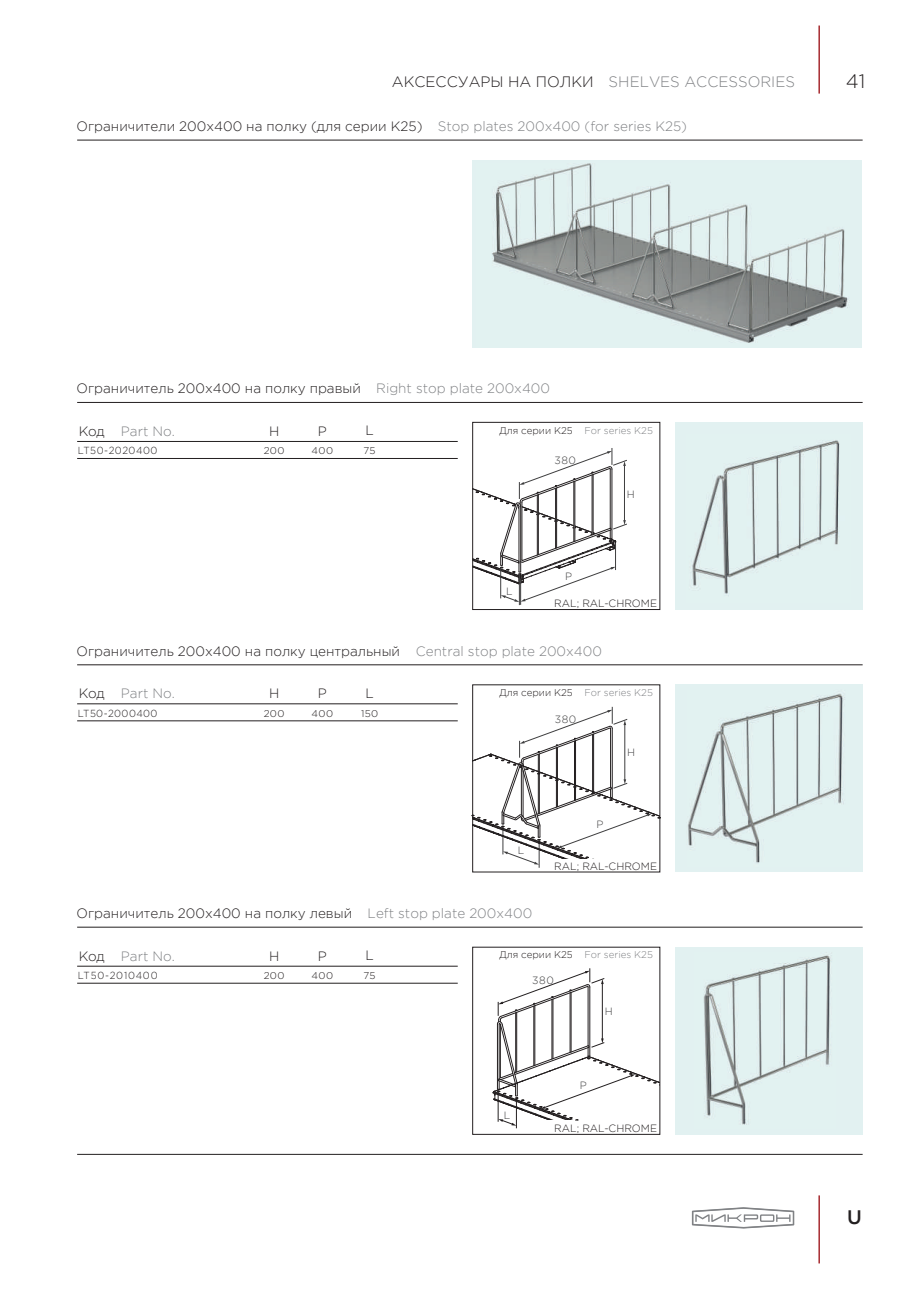
<style>
.page{position:relative;width:919px;height:1289px;background:#fff}
.page>*{position:absolute;margin:0;border:0;box-sizing:border-box;transform-origin:0 0}
.t1{font:300 19.5px "Gotham Pro";color:#231f20}
.t2{font:500 19.5px "Gotham Pro";color:#231f20}
.t3{font:300 15px "Gotham Pro";color:#808285}
.t4{font:300 13.5px "Gotham Pro";color:#231f20}
.t5{font:300 13.5px "Gotham Pro";color:#808285}
.t6{font:300 10.5px "Gotham Pro";color:#231f20}
.t7{font:300 10.5px "Gotham Pro";color:#3e3e3f}
.t8{font:300 10.2px "Gotham Pro";letter-spacing:.055em;color:#231f20;scale:.96 1}
.t9{font:300 10.2px "Gotham Pro";letter-spacing:.08em;color:#231f20;scale:.96 1}
.t10{font:300 9.75px "Gotham Pro";color:#808285}
.t11{font:300 9.75px "Gotham Pro";letter-spacing:.035em;color:#231f20}
.s1{color:#231f20}
</style>
<div class="page">
<svg style="left:691px;top:1207px;width:103px;height:21px"></svg>
<hr style="left:818px;top:26px;width:1px;height:68px;background:#a72b30">
<hr style="left:818px;top:1195px;width:1px;height:68px;background:#a72b30">
<hr style="left:78px;top:926px;width:784px;height:1px;background:#231f20">
<div style="left:675px;top:947px;width:187px;height:187px;background:#e2f1f1"></div>
<hr style="left:78px;top:982px;width:379px;height:1px;background:#231f20">
<hr style="left:78px;top:664px;width:784px;height:1px;background:#231f20">
<div style="left:675px;top:684px;width:187px;height:188px;background:#e2f1f1"></div>
<hr style="left:78px;top:1153px;width:784px;height:1px;background:#231f20">
<hr style="left:78px;top:140px;width:784px;height:1px;background:#231f20">
<hr style="left:78px;top:402px;width:784px;height:1px;background:#231f20">
<div style="left:472px;top:160px;width:390px;height:187px;background:#e2f1f1"></div>
<div style="left:675px;top:422px;width:187px;height:187px;background:#e2f1f1"></div>
<hr style="left:78px;top:458px;width:379px;height:1px;background:#231f20">
<hr style="left:78px;top:441px;width:379px;height:1px;background:#231f20">
<hr style="left:78px;top:720px;width:379px;height:1px;background:#231f20">
<hr style="left:78px;top:703px;width:379px;height:1px;background:#231f20">
<hr style="left:78px;top:965px;width:379px;height:1px;background:#231f20">
<hr style="left:516px;top:1098px;width:1px;height:30px;background:#231f20">
<svg style="left:474px;top:448px;width:152px;height:156px"></svg>
<svg style="left:471px;top:707px;width:187px;height:160px"></svg>
<svg style="left:493px;top:968px;width:165px;height:157px"></svg>
<img style="left:703px;top:955px;width:128px;height:170px">
<img style="left:692px;top:440px;width:148px;height:156px">
<img style="left:688px;top:693px;width:157px;height:170px">
<img style="left:476px;top:164px;width:373px;height:184px">
<div style="left:472px;top:422px;width:188px;height:187px;border:1px solid #231f20"></div>
<p class="t3" style="left:392px;top:73px;width:404px"><span class="s1">АКСЕССУАРЫ НА ПОЛКИ</span> SHELVES ACCESSORIES</p>
<p class="t5" style="left:438px;top:119px;width:251px">Stop plates 200x400 (for series K25)</p>
<p class="t4" style="left:77px;top:119px;width:347px">Ограничители 200х400 на полку (для серии К25)</p>
<h1 class="t1" style="left:845px;top:70px;width:21px">41</h1>
<p class="t4" style="left:77px;top:381px;width:286px">Ограничитель 200х400 на полку правый</p>
<p class="t5" style="left:376px;top:381px;width:175px">Right stop plate 200x400</p>
<p class="t5" style="left:79px;top:424px;width:98px"><span class="s1">Код</span> Part No.</p>
<p class="t8" style="left:78px;top:445px;width:85px">LT50-2020400</p>
<p class="t4" style="left:269px;top:424px;width:12px">Н</p>
<p class="t11" style="left:264px;top:445px;width:22px">200</p>
<p class="t4" style="left:318px;top:424px;width:11px">P</p>
<p class="t11" style="left:311px;top:445px;width:23px">400</p>
<p class="t4" style="left:365px;top:423px;width:10px">L</p>
<p class="t11" style="left:363px;top:445px;width:14px">75</p>
<p class="t10" style="left:499px;top:425px;width:155px"><span class="s1">Для серии К25</span> For series K25</p>
<p class="t7" style="left:554px;top:454px;width:23px">380</p>
<p class="t7" style="left:626px;top:488px;width:9px">H</p>
<p class="t7" style="left:565px;top:570px;width:9px">P</p>
<p class="t7" style="left:506px;top:585px;width:8px">L</p>
<p class="t6" style="left:554px;top:597px;width:104px">RAL; RAL-CHROME</p>
<p class="t4" style="left:77px;top:643px;width:325px">Ограничитель 200х400 на полку центральный</p>
<p class="t5" style="left:416px;top:643px;width:188px">Central stop plate 200x400</p>
<p class="t5" style="left:79px;top:686px;width:98px"><span class="s1">Код</span> Part No.</p>
<p class="t4" style="left:269px;top:686px;width:12px">Н</p>
<p class="t4" style="left:318px;top:686px;width:11px">P</p>
<p class="t4" style="left:365px;top:685px;width:10px">L</p>
<p class="t10" style="left:499px;top:687px;width:155px"><span class="s1">Для серии К25</span> For series K25</p>
<p class="t8" style="left:78px;top:707px;width:85px">LT50-2000400</p>
<p class="t11" style="left:264px;top:707px;width:22px">200</p>
<p class="t11" style="left:311px;top:707px;width:23px">400</p>
<p class="t11" style="left:361px;top:707px;width:19px">150</p>
<p class="t7" style="left:554px;top:713px;width:23px">380</p>
<p class="t7" style="left:627px;top:746px;width:9px">H</p>
<p class="t7" style="left:518px;top:844px;width:8px">L</p>
<p class="t7" style="left:596px;top:818px;width:9px">P</p>
<p class="t6" style="left:554px;top:860px;width:104px">RAL; RAL-CHROME</p>
<p class="t4" style="left:77px;top:906px;width:277px">Ограничитель 200х400 на полку левый</p>
<p class="t5" style="left:367px;top:906px;width:166px">Left stop plate 200x400</p>
<p class="t5" style="left:79px;top:948px;width:98px"><span class="s1">Код</span> Part No.</p>
<p class="t4" style="left:269px;top:948px;width:12px">Н</p>
<p class="t4" style="left:318px;top:948px;width:11px">P</p>
<p class="t4" style="left:365px;top:947px;width:10px">L</p>
<p class="t10" style="left:499px;top:949px;width:155px"><span class="s1">Для серии К25</span> For series K25</p>
<p class="t9" style="left:78px;top:969px;width:85px">LT50-2010400</p>
<p class="t11" style="left:264px;top:970px;width:22px">200</p>
<p class="t11" style="left:311px;top:970px;width:23px">400</p>
<p class="t11" style="left:363px;top:970px;width:14px">75</p>
<p class="t7" style="left:532px;top:974px;width:23px">380</p>
<p class="t7" style="left:604px;top:1005px;width:9px">H</p>
<p class="t7" style="left:503px;top:1109px;width:8px">L</p>
<p class="t7" style="left:580px;top:1079px;width:9px">P</p>
<p class="t6" style="left:554px;top:1122px;width:104px">RAL; RAL-CHROME</p>
<h1 class="t2" style="left:847px;top:1206px;width:16px">U</h1>
</div>
